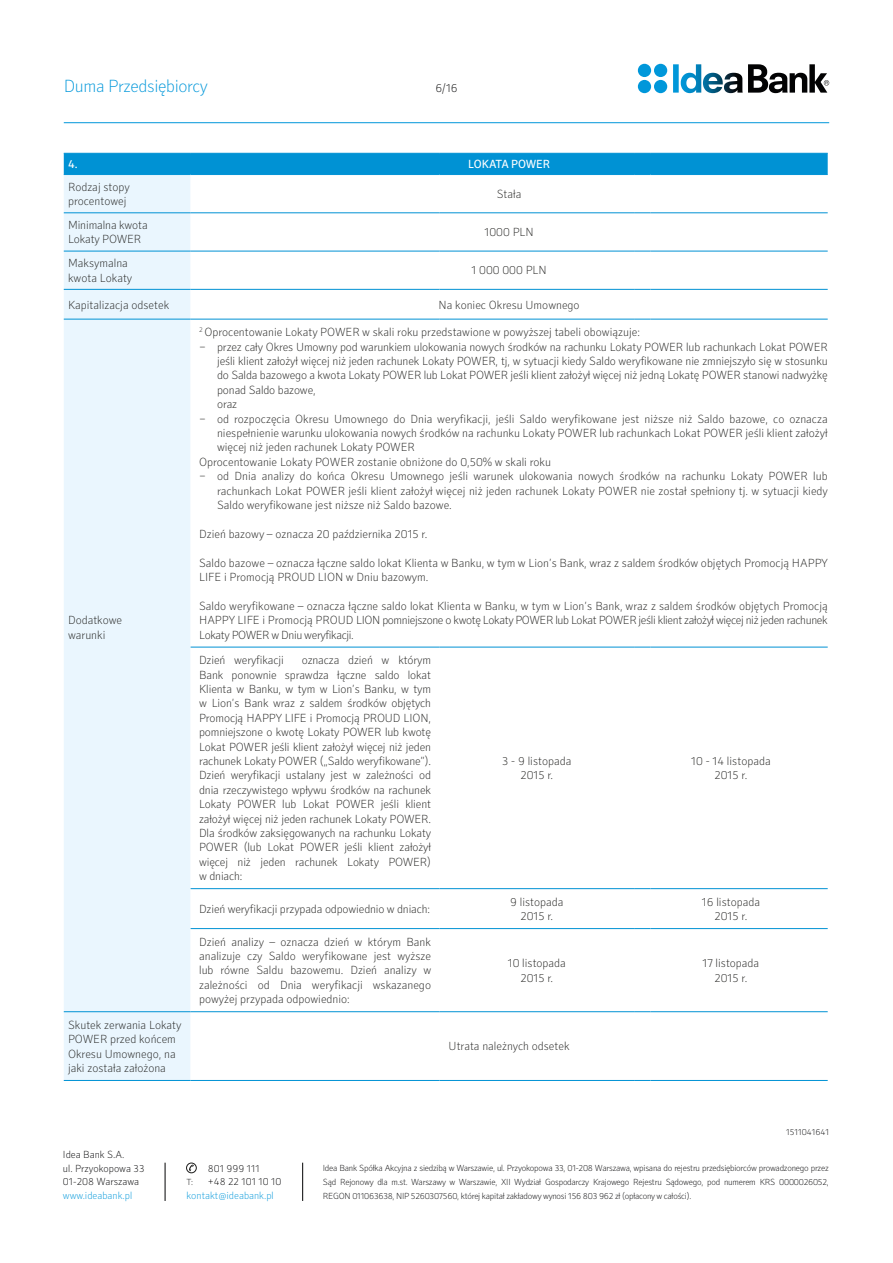
<style>
.page{position:relative;width:893px;height:1263px;background:#fff}
.page>*{position:absolute;margin:0;border:0;box-sizing:border-box;transform-origin:0 0}
.t1{font:100 18px "Secca";letter-spacing:-.02em;color:#0097da}
.t2{font:100 12px/14.4px "Secca";color:#1d1d1b}
.t3{font:12px "Secca";letter-spacing:-.05em;color:#fff}
.t4{font:100 12px "Secca";color:#020203}
.t5{font:100 10.5px/13.5px "Secca";color:#020203}
.t6{font:100 10.5px "Secca";color:#0097da}
.t7{font:100 9px/13.8px "Secca";letter-spacing:-.025em;color:#020203;text-align:justify}
</style>
<div class="page">
<hr style="left:64px;top:122px;width:765px;height:1px;background:#0097da">
<svg style="left:638px;top:64px;width:29px;height:29px"></svg>
<svg style="left:673px;top:64px;width:156px;height:29px"></svg>
<hr style="left:165px;top:1163px;width:1px;height:38px;background:#020203">
<hr style="left:302px;top:1163px;width:1px;height:38px;background:#020203">
<svg style="left:188px;top:1165px;width:6px;height:6px"></svg>
<div style="left:186px;top:1163px;width:10px;height:10px;border:1px solid #1d1d1c;border-radius:50%"></div>
<div style="left:64px;top:175px;width:127px;height:905px;background:#eaf6fe"></div>
<svg style="left:191px;top:212px;width:637px;height:801px"></svg>
<hr style="left:64px;top:213px;width:127px;height:1px;background:#0092d4">
<hr style="left:64px;top:251px;width:127px;height:1px;background:#0092d4">
<hr style="left:64px;top:289px;width:127px;height:1px;background:#0092d4">
<hr style="left:64px;top:319px;width:127px;height:1px;background:#0092d4">
<hr style="left:64px;top:1080px;width:127px;height:1px;background:#0092d4">
<div style="left:64px;top:153px;width:764px;height:22px;background:#0092d4"></div>
<hr style="left:650px;top:174px;width:178px;height:1px;background:#0092d4">
<hr style="left:191px;top:213px;width:249px;height:1px;background:#0092d4">
<hr style="left:440px;top:213px;width:194px;height:1px;background:#0092d4">
<svg style="left:634px;top:213px;width:16px;height:1px"></svg>
<hr style="left:650px;top:213px;width:178px;height:1px;background:#0092d4">
<hr style="left:191px;top:251px;width:249px;height:1px;background:#0092d4">
<hr style="left:440px;top:251px;width:194px;height:1px;background:#0092d4">
<svg style="left:634px;top:251px;width:16px;height:1px"></svg>
<hr style="left:650px;top:251px;width:178px;height:1px;background:#0092d4">
<hr style="left:191px;top:289px;width:249px;height:1px;background:#0092d4">
<hr style="left:440px;top:289px;width:194px;height:1px;background:#0092d4">
<svg style="left:634px;top:289px;width:16px;height:1px"></svg>
<hr style="left:650px;top:289px;width:178px;height:1px;background:#0092d4">
<hr style="left:191px;top:319px;width:249px;height:1px;background:#0092d4">
<hr style="left:440px;top:319px;width:194px;height:1px;background:#0092d4">
<svg style="left:634px;top:319px;width:16px;height:1px"></svg>
<hr style="left:650px;top:319px;width:178px;height:1px;background:#0092d4">
<hr style="left:191px;top:1080px;width:249px;height:1px;background:#0092d4">
<hr style="left:440px;top:1080px;width:194px;height:1px;background:#0092d4">
<svg style="left:634px;top:1080px;width:16px;height:1px"></svg>
<hr style="left:650px;top:1080px;width:178px;height:1px;background:#0092d4">
<hr style="left:191px;top:647px;width:249px;height:1px;background:#0092d4">
<hr style="left:440px;top:647px;width:194px;height:1px;background:#0092d4">
<svg style="left:634px;top:647px;width:16px;height:1px"></svg>
<hr style="left:650px;top:647px;width:178px;height:1px;background:#0092d4">
<hr style="left:191px;top:888px;width:249px;height:1px;background:#0092d4">
<hr style="left:440px;top:888px;width:194px;height:1px;background:#0092d4">
<svg style="left:634px;top:888px;width:16px;height:1px"></svg>
<hr style="left:650px;top:888px;width:178px;height:1px;background:#0092d4">
<hr style="left:191px;top:928px;width:249px;height:1px;background:#0092d4">
<hr style="left:440px;top:928px;width:194px;height:1px;background:#0092d4">
<svg style="left:634px;top:928px;width:16px;height:1px"></svg>
<hr style="left:650px;top:928px;width:178px;height:1px;background:#0092d4">
<hr style="left:191px;top:1011px;width:249px;height:1px;background:#0092d4">
<hr style="left:440px;top:1011px;width:194px;height:1px;background:#0092d4">
<svg style="left:634px;top:1011px;width:16px;height:1px"></svg>
<hr style="left:650px;top:1011px;width:178px;height:1px;background:#0092d4">
<hr style="left:64px;top:1011px;width:127px;height:1px;background:#0092d4">
<h1 class="t1" style="left:64px;top:76px;width:146px">Duma Przedsiębiorcy</h1>
<p class="t4" style="left:435px;top:81px;width:24px">6/16</p>
<p class="t3" style="left:68px;top:157px;width:11px">4.</p>
<p class="t3" style="left:468px;top:157px;width:67px">LOKATA POWER</p>
<p class="t2" style="left:68px;top:180px;width:63px">Rodzaj stopy procentowej</p>
<p class="t2" style="left:497px;top:187px;width:26px">Stała</p>
<p class="t2" style="left:68px;top:218px;width:81px">Minimalna kwota<br>Lokaty POWER</p>
<p class="t2" style="left:484px;top:225px;width:51px">1000 PLN</p>
<p class="t2" style="left:68px;top:256px;width:66px">Maksymalna kwota Lokaty</p>
<p class="t2" style="left:471px;top:264px;width:77px">1 000 000 PLN</p>
<p class="t2" style="left:68px;top:298px;width:103px">Kapitalizacja odsetek</p>
<p class="t2" style="left:439px;top:298px;width:143px">Na koniec Okresu Umownego</p>
<p class="t2" style="left:68px;top:613px;width:56px">Dodatkowe warunki</p>
<p class="t2" style="left:68px;top:1018px;width:115px">Skutek zerwania Lokaty<br>POWER przed końcem<br>Okresu Umownego, na jaki została założona</p>
<p class="t2" style="left:199px;top:325px;width:442px"><sup>2</sup> Oprocentowanie Lokaty POWER w skali roku przedstawione w powyższej tabeli obowiązuje:</p>
<p class="t2" style="left:199px;top:340px;width:630px">− przez cały Okres Umowny pod warunkiem ulokowania nowych środków na rachunku Lokaty POWER lub rachunkach Lokat POWER</p>
<p class="t2" style="left:217px;top:354px;width:612px">jeśli klient założył więcej niż jeden rachunek Lokaty POWER, tj, w sytuacji kiedy Saldo weryfikowane nie zmniejszyło się w stosunku</p>
<p class="t2" style="left:217px;top:369px;width:612px">do Salda bazowego a kwota Lokaty POWER lub Lokat POWER jeśli klient założył więcej niż jedną Lokatę POWER stanowi nadwyżkę</p>
<p class="t2" style="left:217px;top:383px;width:100px">ponad Saldo bazowe,</p>
<p class="t2" style="left:217px;top:397px;width:22px">oraz</p>
<p class="t2" style="left:199px;top:412px;width:630px">− od rozpoczęcia Okresu Umownego do Dnia weryfikacji, jeśli Saldo weryfikowane jest niższe niż Saldo bazowe, co oznacza</p>
<p class="t2" style="left:217px;top:426px;width:612px">niespełnienie warunku ulokowania nowych środków na rachunku Lokaty POWER lub rachunkach Lokat POWER jeśli klient założył</p>
<p class="t2" style="left:217px;top:441px;width:199px">więcej niż jeden rachunek Lokaty POWER</p>
<p class="t2" style="left:199px;top:455px;width:353px">Oprocentowanie Lokaty POWER zostanie obniżone do 0,50% w skali roku</p>
<p class="t2" style="left:199px;top:469px;width:630px">− od Dnia analizy do końca Okresu Umownego jeśli warunek ulokowania nowych środków na rachunku Lokaty POWER lub</p>
<p class="t2" style="left:217px;top:484px;width:612px">rachunkach Lokat POWER jeśli klient założył więcej niż jeden rachunek Lokaty POWER nie został spełniony tj. w sytuacji kiedy</p>
<p class="t2" style="left:217px;top:498px;width:236px">Saldo weryfikowane jest niższe niż Saldo bazowe.</p>
<p class="t2" style="left:199px;top:527px;width:230px">Dzień bazowy – oznacza 20 października 2015 r.</p>
<p class="t2" style="left:199px;top:556px;width:630px">Saldo bazowe – oznacza łączne saldo lokat Klienta w Banku, w tym w Lion’s Bank, wraz z saldem środków objętych Promocją HAPPY<br>LIFE i Promocją PROUD LION w Dniu bazowym.</p>
<p class="t2" style="left:199px;top:599px;width:630px;text-align:justify">Saldo weryfikowane – oznacza łączne saldo lokat Klienta w Banku, w tym w Lion’s Bank, wraz z saldem środków objętych Promocją HAPPY LIFE i Promocją PROUD LION pomniejszone o kwotę Lokaty POWER lub Lokat POWER jeśli klient założył więcej niż jeden rachunek Lokaty POWER w Dniu weryfikacji.</p>
<p class="t2" style="left:199px;top:653px;width:86px">Dzień weryfikacji</p>
<p class="t2" style="left:199px;top:653px;width:234px;text-align:justify;text-indent:103px">oznacza dzień w którym Bank ponownie sprawdza łączne saldo lokat Klienta w Banku, w tym w Lion’s Banku, w tym w Lion’s Bank wraz z saldem środków objętych Promocją HAPPY LIFE i Promocją PROUD LION, pomniejszone o kwotę Lokaty POWER lub kwotę Lokat POWER jeśli klient założył więcej niż jeden rachunek Lokaty POWER („Saldo weryfikowane”).<br>Dzień weryfikacji ustalany jest w zależności od dnia rzeczywistego wpływu środków na rachunek Lokaty POWER lub Lokat POWER jeśli klient założył więcej niż jeden rachunek Lokaty POWER.<br>Dla środków zaksięgowanych na rachunku Lokaty POWER (lub Lokat POWER jeśli klient założył więcej niż jeden rachunek Lokaty POWER) w dniach:</p>
<p class="t2" style="left:502px;top:754px;width:71px;text-align:center">3 - 9 listopada<br>2015 r.</p>
<p class="t2" style="left:691px;top:754px;width:81px;text-align:center">10 - 14 listopada<br>2015 r.</p>
<p class="t2" style="left:199px;top:902px;width:233px">Dzień weryfikacji przypada odpowiednio w dniach:</p>
<p class="t2" style="left:510px;top:895px;width:55px;text-align:center">9 listopada<br>2015 r.</p>
<p class="t2" style="left:702px;top:895px;width:60px;text-align:center">16 listopada<br>2015 r.</p>
<p class="t2" style="left:199px;top:935px;width:234px;text-align:justify">Dzień analizy – oznacza dzień w którym Bank analizuje czy Saldo weryfikowane jest wyższe lub równe Saldu bazowemu. Dzień analizy w zależności od Dnia weryfikacji wskazanego powyżej przypada odpowiednio:</p>
<p class="t2" style="left:508px;top:956px;width:60px;text-align:center">10 listopada<br>2015 r.</p>
<p class="t2" style="left:702px;top:956px;width:58px;text-align:center">17 listopada<br>2015 r.</p>
<p class="t2" style="left:449px;top:1039px;width:122px">Utrata należnych odsetek</p>
<p class="t7" style="left:786px;top:1126px;width:44px">1511041641</p>
<p class="t5" style="left:63px;top:1148px;width:83px">Idea Bank S.A.<br>ul. Przyokopowa 33<br>01-208 Warszawa</p>
<p class="t6" style="left:63px;top:1189px;width:71px">www.ideabank.pl</p>
<p class="t5" style="left:208px;top:1161px;width:54px">801 999 111</p>
<p class="t7" style="left:187px;top:1175px;width:8px">T:</p>
<p class="t5" style="left:208px;top:1175px;width:75px">+48 22 101 10 10</p>
<p class="t6" style="left:187px;top:1189px;width:89px">kontakt@ideabank.pl</p>
<p class="t7" style="left:323px;top:1162px;width:507px">Idea Bank Spółka Akcyjna z siedzibą w Warszawie, ul. Przyokopowa 33, 01-208 Warszawa, wpisana do rejestru przedsiębiorców prowadzonego przez Sąd Rejonowy dla m.st. Warszawy w Warszawie, XII Wydział Gospodarczy Krajowego Rejestru Sądowego, pod numerem KRS 0000026052, REGON 011063638, NIP 5260307560, której kapitał zakładowy wynosi 156 803 962 zł (opłacony w całości).</p>
</div>
